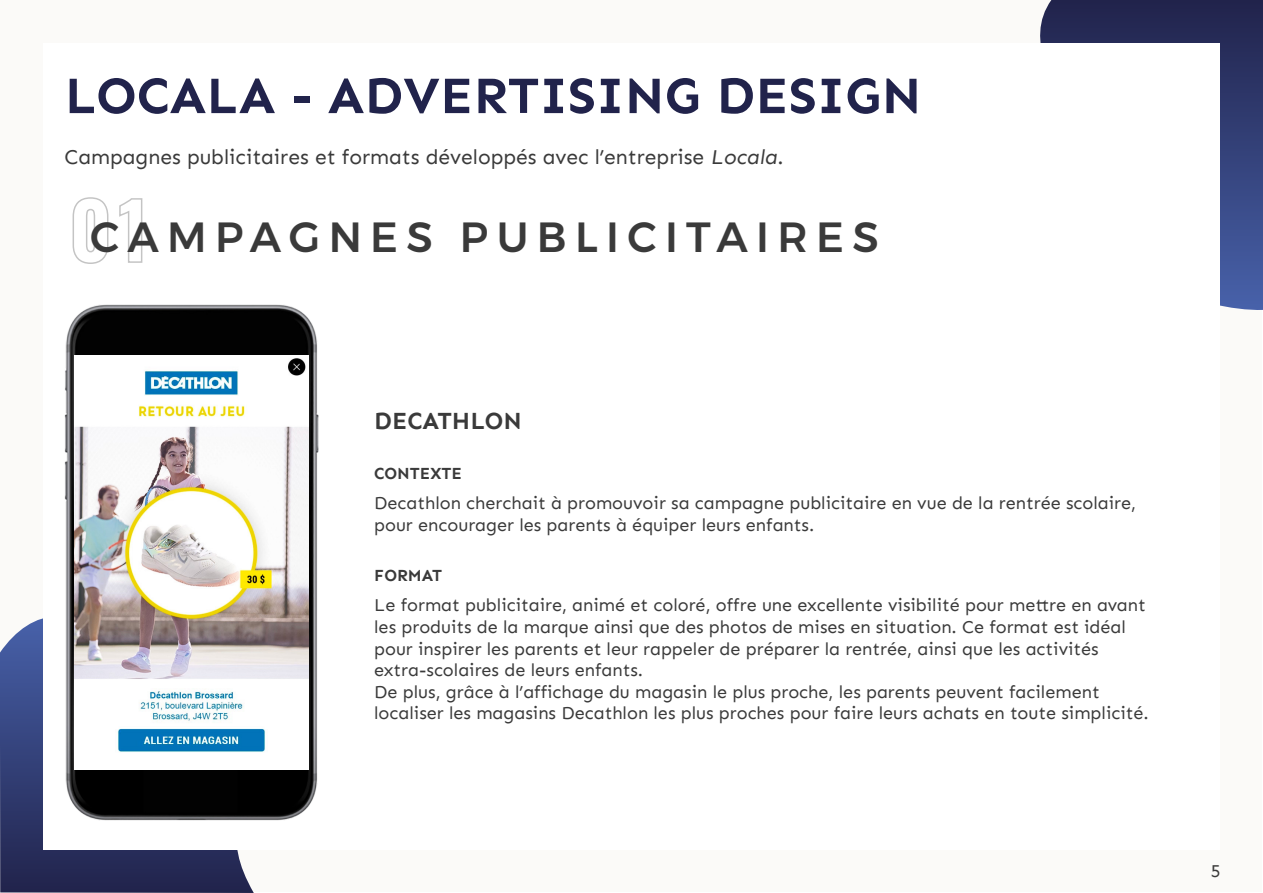
<style>
.page{position:relative;width:1263px;height:893px;background:#fff}
.page>*{position:absolute;margin:0;border:0;box-sizing:border-box;transform-origin:0 0}
.t1{font:700 52.5px "Sen";color:#21234b}
.t2{font:500 42px "Montserrat";letter-spacing:.2em;color:#3a3a3a}
.t3{font:700 24px "Sen";color:#3a3a3a}
.t4{font:21px "Sen";color:#3a3a3a}
.t5{font:18px/21.6px "Sen";color:#3a3a3a}
.t6{font:700 16.5px "Sen";color:#3a3a3a}
.s1{font-family:"Oswald";font-weight:700;font-size:78px}
</style>
<div class="page">
<div style="left:1px;top:1px;width:1261px;height:891px;background:#fbfaf8"></div>
<svg style="left:1040px;top:0;width:223px;height:310px;background:#303a6c"></svg>
<svg style="left:0;top:618px;width:254px;height:275px;background:#37406f"></svg>
<div style="left:43px;top:43px;width:1177px;height:807px;background:#fff"></div>
<img style="left:65px;top:305px;width:253px;height:516px">
<img style="left:75px;top:356px;width:233px;height:414px">
<h1 class="t1" style="left:65px;top:65px;width:859px">LOCALA - ADVERTISING DESIGN</h1>
<p class="t4" style="left:65px;top:145px;width:720px">Campagnes publicitaires et formats développés avec l’entreprise Locala.</p>
<h2 class="t2" style="left:69px;top:204px;width:811px"><span class="s1">01</span>CAMPAGNES PUBLICITAIRES</h2>
<h3 class="t3" style="left:374px;top:407px;width:149px">DECATHLON</h3>
<p class="t6" style="left:374px;top:464px;width:89px">CONTEXTE</p>
<p class="t5" style="left:374px;top:492px;width:763px">Decathlon cherchait à promouvoir sa campagne publicitaire en vue de la rentrée scolaire, pour encourager les parents à équiper leurs enfants.</p>
<p class="t6" style="left:374px;top:566px;width:69px">FORMAT</p>
<p class="t5" style="left:374px;top:594px;width:776px">Le format publicitaire, animé et coloré, offre une excellente visibilité pour mettre en avant les produits de la marque ainsi que des photos de mises en situation. Ce format est idéal pour inspirer les parents et leur rappeler de préparer la rentrée, ainsi que les activités extra-scolaires de leurs enfants.<br>De plus, grâce à l’affichage du magasin le plus proche, les parents peuvent facilement localiser les magasins Decathlon les plus proches pour faire leurs achats en toute simplicité.</p>
<p class="t5" style="left:1211px;top:860px;width:11px">5</p>
</div>
